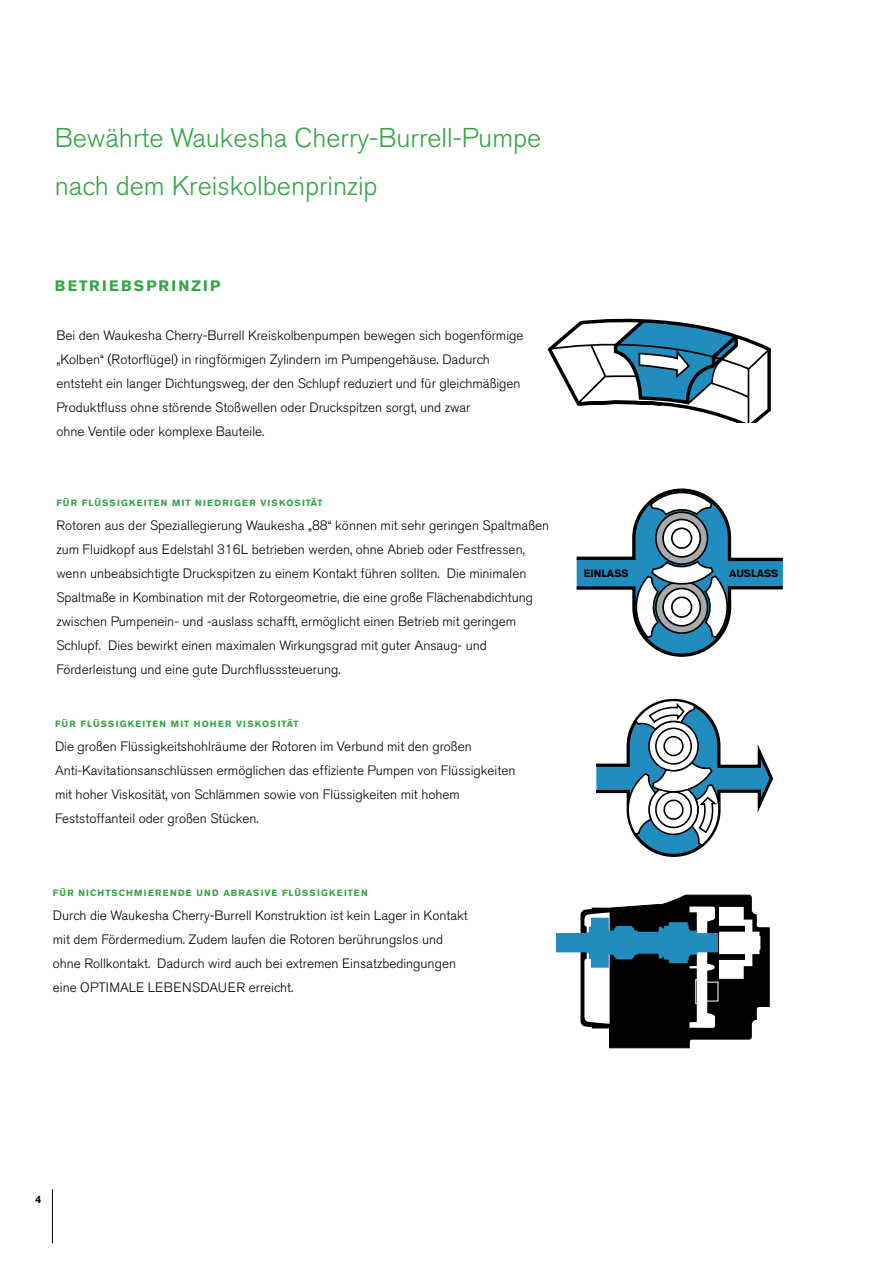
<style>
.page{position:relative;width:893px;height:1263px;background:#fff}
.page>*{position:absolute;margin:0;border:0;box-sizing:border-box;transform-origin:0 0}
.Body_Copy_Headline{font:300 27px/48px "Akzidenz Grotesk BE";color:#33a544}
.Body_Copy_Headline-2{font:700 15px "Akzidenz Grotesk BE";letter-spacing:.15em;color:#33a544}
.Body_Copy__16pt_Lead{font:300 13.5px/24px "Akzidenz Grotesk BE";color:#000}
.t1{font:700 10.5px "Akzidenz Grotesk BE";color:#000}
.Back_Cover_Sub-Headl{font:700 9px "Akzidenz Grotesk BE";letter-spacing:.13em;color:#33a544}
</style>
<div class="page">
<hr style="left:52px;top:1189px;width:1px;height:54px;background:#000">
<svg style="left:556px;top:894px;width:214px;height:155px"></svg>
<svg style="left:547px;top:318px;width:224px;height:105px"></svg>
<svg style="left:577px;top:488px;width:206px;height:169px"></svg>
<svg style="left:596px;top:698px;width:178px;height:159px"></svg>
<p class="Body_Copy_Headline" style="left:55px;top:114px;width:488px">Bewährte Waukesha Cherry-Burrell-Pumpe nach dem Kreiskolbenprinzip</p>
<p class="Body_Copy_Headline-2" style="left:55px;top:277px;width:167px">BETRIEBSPRINZIP</p>
<p class="Body_Copy__16pt_Lead" style="left:56px;top:324px;width:469px">Bei den Waukesha Cherry-Burrell Kreiskolbenpumpen bewegen sich bogenförmige „Kolben“ (Rotorflügel) in ringförmigen Zylindern im Pumpengehäuse. Dadurch entsteht ein langer Dichtungsweg, der den Schlupf reduziert und für gleichmäßigen Produktfluss ohne störende Stoßwellen oder Druckspitzen sorgt, und zwar<br>ohne Ventile oder komplexe Bauteile.</p>
<p class="Back_Cover_Sub-Headl" style="left:56px;top:497px;width:268px">FÜR FLÜSSIGKEITEN MIT NIEDRIGER VISKOSITÄT</p>
<p class="Body_Copy__16pt_Lead" style="left:56px;top:513px;width:494px">Rotoren aus der Speziallegierung Waukesha „88“ können mit sehr geringen Spaltmaßen zum Fluidkopf aus Edelstahl 316L betrieben werden, ohne Abrieb oder Festfressen, wenn unbeabsichtigte Druckspitzen zu einem Kontakt führen sollten. Die minimalen Spaltmaße in Kombination mit der Rotorgeometrie, die eine große Flächenabdichtung zwischen Pumpenein- und -auslass schafft, ermöglicht einen Betrieb mit geringem Schlupf. Dies bewirkt einen maximalen Wirkungsgrad mit guter Ansaug- und Förderleistung und eine gute Durchflusssteuerung.</p>
<p class="Back_Cover_Sub-Headl" style="left:55px;top:718px;width:245px">FÜR FLÜSSIGKEITEN MIT HOHER VISKOSITÄT</p>
<p class="Body_Copy__16pt_Lead" style="left:55px;top:734px;width:462px">Die großen Flüssigkeitshohlräume der Rotoren im Verbund mit den großen Anti-Kavitationsanschlüssen ermöglichen das effiziente Pumpen von Flüssigkeiten mit hoher Viskosität, von Schlämmen sowie von Flüssigkeiten mit hohem Feststoffanteil oder großen Stücken.</p>
<p class="Back_Cover_Sub-Headl" style="left:53px;top:888px;width:316px">FÜR NICHTSCHMIERENDE UND ABRASIVE FLÜSSIGKEITEN</p>
<p class="Body_Copy__16pt_Lead" style="left:53px;top:904px;width:416px">Durch die Waukesha Cherry-Burrell Konstruktion ist kein Lager in Kontakt mit dem Fördermedium. Zudem laufen die Rotoren berührungslos und ohne Rollkontakt. Dadurch wird auch bei extremen Einsatzbedingungen eine OPTIMALE LEBENSDAUER erreicht.</p>
<p class="t1" style="left:584px;top:567px;width:46px">EINLASS</p>
<p class="t1" style="left:729px;top:567px;width:51px">AUSLASS</p>
<p class="t1" style="left:36px;top:1193px;width:7px">4</p>
</div>
